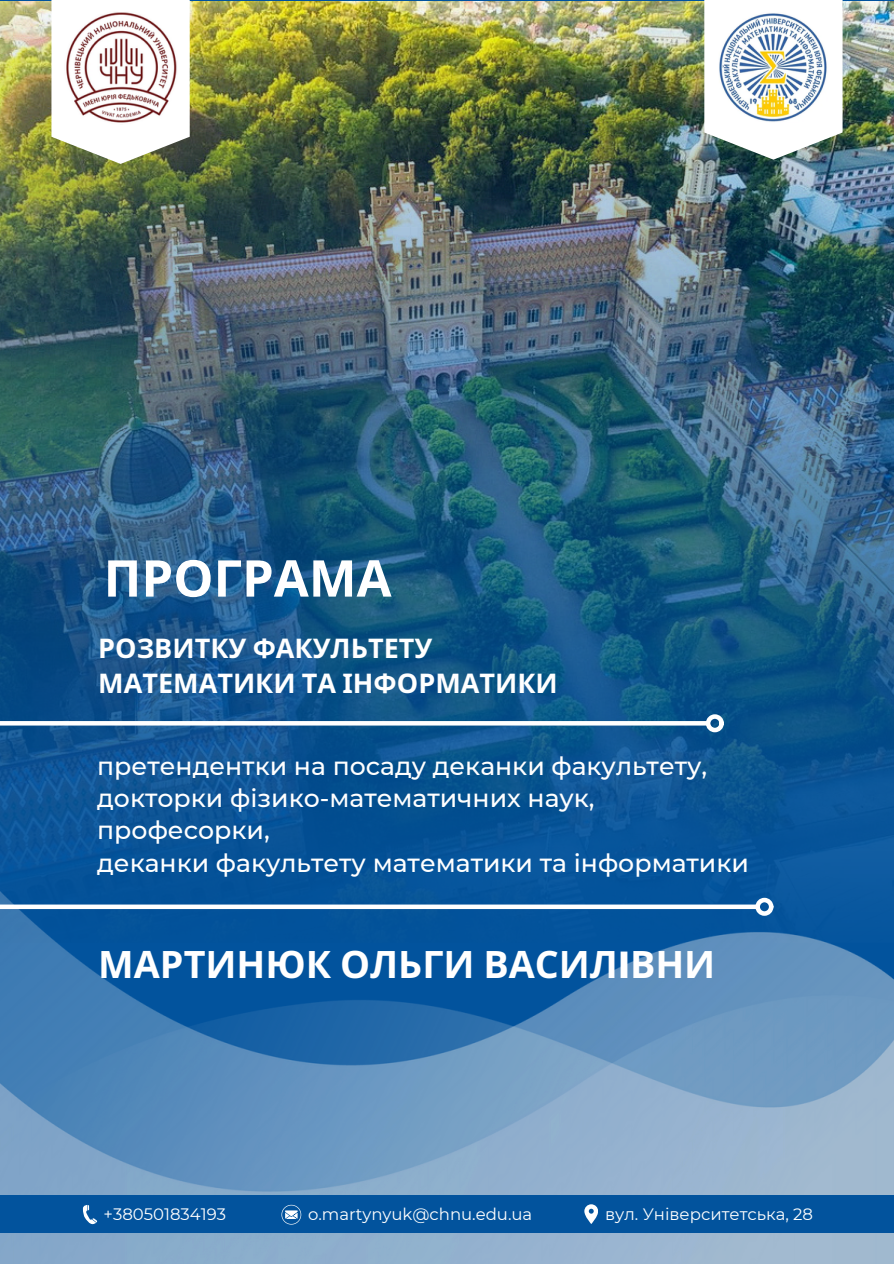
<style>
.page{position:relative;width:894px;height:1264px;background:#fff}
.page>*{position:absolute;margin:0;border:0;box-sizing:border-box;transform-origin:0 0}
.t1{font:700 50.7px "Noto Sans";color:#fff}
.t2{font:700 37.8px "Noto Sans";color:#fff}
.t3{font:700 27px/34.8px "Noto Sans";color:#fff}
.t4{font:500 25.2px/32.2px "Montserrat";color:#fff}
.t5{font:16.5px "Montserrat";color:#fff}
.s1{font-family:"Montserrat"}
</style>
<div class="page">
<img style="left:0;top:0;width:893px;height:780px">
<img style="left:0;top:780px;width:893px;height:483px">
<div style="left:0;top:1195px;width:893px;height:37px;background:#02539d"></div>
<svg style="left:584px;top:1204px;width:13px;height:19px"></svg>
<svg style="left:83px;top:1205px;width:14px;height:19px"></svg>
<svg style="left:51px;top:0;width:139px;height:164px"></svg>
<svg style="left:281px;top:1204px;width:20px;height:20px"></svg>
<svg style="left:704px;top:0;width:138px;height:160px"></svg>
<svg style="left:0;top:721px;width:705px;height:4px"></svg>
<div style="left:705px;top:714px;width:18px;height:18px;border:4px solid #fff;border-radius:50%"></div>
<div style="left:0;top:904px;width:756px;height:5px;background:#fff"></div>
<div style="left:755px;top:897px;width:18px;height:18px;border:4px solid #fff;border-radius:50%"></div>
<img style="left:718px;top:12px;width:110px;height:110px">
<img style="left:65px;top:12px;width:112px;height:112px">
<p class="t1" style="left:104px;top:542px;width:289px">ПРОГРАМА</p>
<p class="t3" style="left:98px;top:630px;width:461px">РОЗВИТКУ ФАКУЛЬТЕТУ<br>МАТЕМАТИКИ ТА ІНФОРМАТИКИ</p>
<p class="t4" style="left:97px;top:749px;width:653px">претендентки на посаду деканки факультету, докторки фізико-математичних наук, професорки,<br>деканки факультету математики та інформатики</p>
<h2 class="t2" style="left:98px;top:937px;width:618px">МАРТИНЮК ОЛЬГИ ВАСИЛ<span class="s1">I</span>ВНИ</h2>
<h3 class="t5" style="left:104px;top:1204px;width:124px">+380501834193</h3>
<h1 class="t5" style="left:308px;top:1204px;width:226px">o.martynyuk@chnu.edu.ua</h1>
<h4 class="t5" style="left:605px;top:1204px;width:209px">вул. Університетська, 28</h4>
</div>
